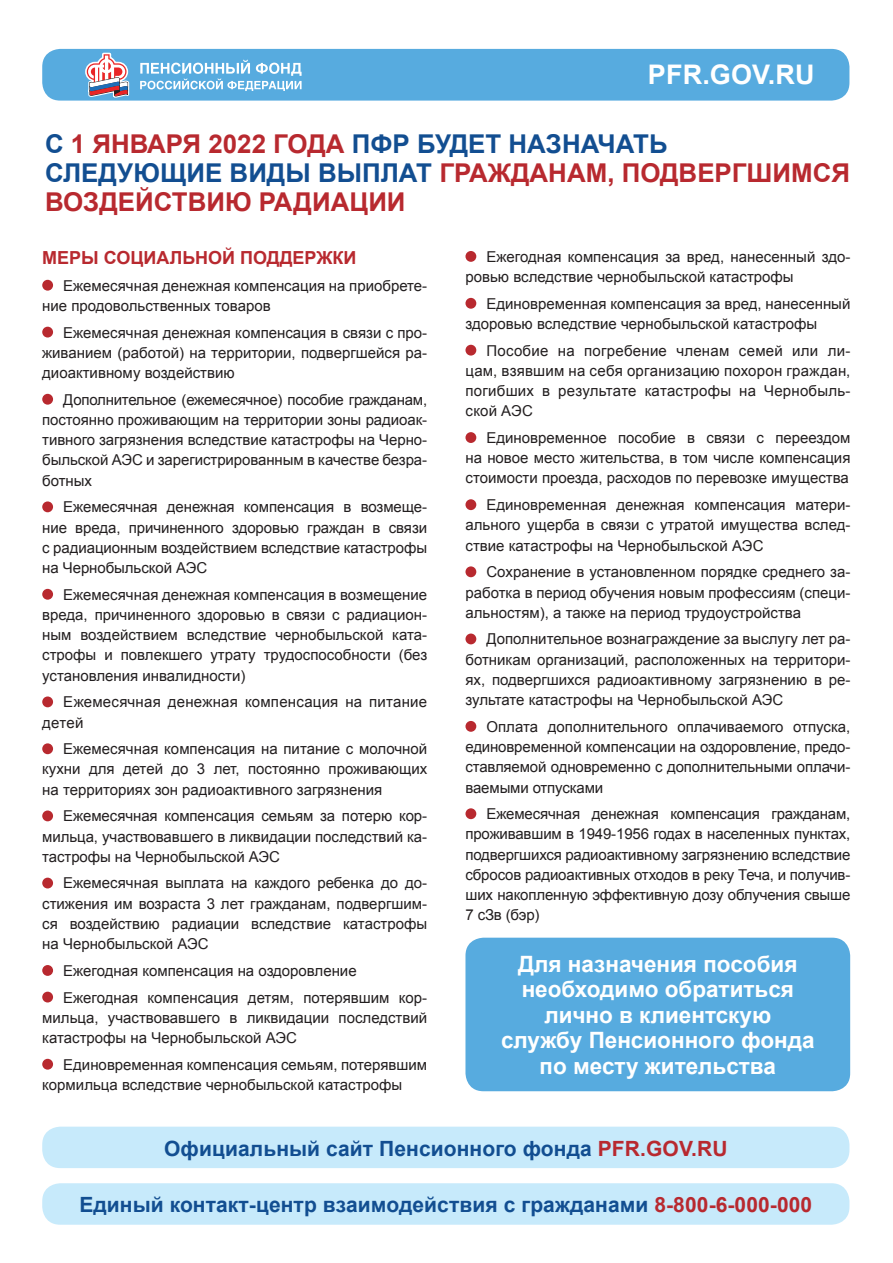
<style>
.page{position:relative;width:893px;height:1263px;background:#fff}
.page>*{position:absolute;margin:0;border:0;box-sizing:border-box;transform-origin:0 0}
.t1{font:700 27px "Arial";letter-spacing:.005em;color:#fff}
.t2{font:700 25.95px/29px "Arial";color:#b8292f}
.t3{font:700 22.5px/25.5px "Arial";color:#fff;text-align:center}
.t4{font:700 21px "Arial";letter-spacing:.005em;color:#124e91}
.t5{font:700 18px "Arial";color:#b8292f}
.t6{font:15px/20.2px "Arial";color:#231f20;text-align:justify}
.s1{color:#124e91}
.s2{color:#b8292f}
</style>
<div class="page">
<div style="left:42px;top:49px;width:807px;height:52px;background:#57abdf;border-radius:18px"></div>
<svg style="left:140px;top:60px;width:162px;height:31px"></svg>
<svg style="left:85px;top:52px;width:45px;height:46px"></svg>
<div style="left:42px;top:280px;width:11px;height:11px;background:#b8292f;border-radius:50%"></div>
<div style="left:42px;top:327px;width:11px;height:10px;background:#b8292f;border-radius:50%"></div>
<div style="left:42px;top:394px;width:11px;height:11px;background:#b8292f;border-radius:50%"></div>
<div style="left:42px;top:501px;width:11px;height:11px;background:#b8292f;border-radius:50%"></div>
<div style="left:42px;top:589px;width:11px;height:11px;background:#b8292f;border-radius:50%"></div>
<div style="left:42px;top:696px;width:11px;height:11px;background:#b8292f;border-radius:50%"></div>
<div style="left:42px;top:743px;width:11px;height:11px;background:#b8292f;border-radius:50%"></div>
<div style="left:42px;top:810px;width:11px;height:11px;background:#b8292f;border-radius:50%"></div>
<div style="left:42px;top:878px;width:11px;height:10px;background:#b8292f;border-radius:50%"></div>
<div style="left:42px;top:965px;width:11px;height:11px;background:#b8292f;border-radius:50%"></div>
<div style="left:42px;top:992px;width:11px;height:10px;background:#b8292f;border-radius:50%"></div>
<div style="left:42px;top:1059px;width:11px;height:11px;background:#b8292f;border-radius:50%"></div>
<div style="left:465px;top:251px;width:11px;height:11px;background:#b8292f;border-radius:50%"></div>
<div style="left:465px;top:298px;width:11px;height:11px;background:#b8292f;border-radius:50%"></div>
<div style="left:465px;top:345px;width:11px;height:11px;background:#b8292f;border-radius:50%"></div>
<div style="left:465px;top:432px;width:11px;height:11px;background:#b8292f;border-radius:50%"></div>
<div style="left:465px;top:499px;width:11px;height:11px;background:#b8292f;border-radius:50%"></div>
<div style="left:465px;top:566px;width:11px;height:11px;background:#b8292f;border-radius:50%"></div>
<div style="left:465px;top:633px;width:11px;height:11px;background:#b8292f;border-radius:50%"></div>
<div style="left:465px;top:721px;width:11px;height:11px;background:#b8292f;border-radius:50%"></div>
<div style="left:465px;top:808px;width:11px;height:11px;background:#b8292f;border-radius:50%"></div>
<div style="left:42px;top:1127px;width:807px;height:41px;background:#c7eafb;border-radius:18px"></div>
<div style="left:42px;top:1183px;width:807px;height:42px;background:#c7eafb;border-radius:18px"></div>
<div style="left:465px;top:938px;width:385px;height:153px;background:#57abdf;border-radius:18px"></div>
<h1 class="t1" style="left:648px;top:60px;width:168px">PFR.GOV.RU</h1>
<h2 class="t2" style="left:45px;top:130px;width:807px"><span class="s1">С</span> 1 ЯНВАРЯ 2022 ГОДА <span class="s1">ПФР БУДЕТ НАЗНАЧАТЬ<br>СЛЕДУЮЩИЕ ВИДЫ ВЫПЛАТ</span> ГРАЖДАНАМ, ПОДВЕРГШИМСЯ<br>ВОЗДЕЙСТВИЮ РАДИАЦИИ</h2>
<p class="t5" style="left:42px;top:248px;width:316px">МЕРЫ СОЦИАЛЬНОЙ ПОДДЕРЖКИ</p>
<p class="t6" style="left:42px;top:275px;width:386px;text-indent:21px">Ежемесячная денежная компенсация на приобрете&shy;ние продовольственных товаров</p>
<p class="t6" style="left:42px;top:322px;width:386px;text-indent:21px">Ежемесячная денежная компенсация в связи с про&shy;живанием (работой) на территории, подвергшейся ра&shy;диоактивному воздействию</p>
<p class="t6" style="left:42px;top:389px;width:386px;text-indent:21px">Дополнительное (ежемесячное) пособие гражданам, постоянно проживающим на территории зоны радиоак&shy;тивного загрязнения вследствие катастрофы на Черно&shy;быльской АЭС и зарегистрированным в качестве безра&shy;ботных</p>
<p class="t6" style="left:42px;top:497px;width:386px;text-indent:21px">Ежемесячная денежная компенсация в возмеще&shy;ние вреда, причиненного здоровью граждан в связи с радиационным воздействием вследствие катастрофы на Чернобыльской АЭС</p>
<p class="t6" style="left:42px;top:584px;width:386px;text-indent:21px">Ежемесячная денежная компенсация в возмещение вреда, причиненного здоровью в связи с радиацион&shy;ным воздействием вследствие чернобыльской ката&shy;строфы и повлекшего утрату трудоспособности (без установления инвалидности)</p>
<p class="t6" style="left:42px;top:692px;width:386px;text-indent:21px">Ежемесячная денежная компенсация на питание детей</p>
<p class="t6" style="left:42px;top:739px;width:386px;text-indent:21px">Ежемесячная компенсация на питание с молочной кухни для детей до 3 лет, постоянно проживающих на территориях зон радиоактивного загрязнения</p>
<p class="t6" style="left:42px;top:806px;width:386px;text-indent:21px">Ежемесячная компенсация семьям за потерю кор&shy;мильца, участвовавшего в ликвидации последствий ка&shy;тастрофы на Чернобыльской АЭС</p>
<p class="t6" style="left:42px;top:873px;width:386px;text-indent:21px">Ежемесячная выплата на каждого ребенка до до&shy;стижения им возраста 3 лет гражданам, подвергшим&shy;ся воздействию радиации вследствие катастрофы на Чернобыльской АЭС</p>
<p class="t6" style="left:63px;top:957px;width:365px;line-height:26.7px">Ежегодная компенсация на оздоровление<br>Ежегодная компенсация детям, потерявшим кор-</p>
<p class="t6" style="left:42px;top:1007px;width:386px">мильца, участвовавшего в ликвидации последствий катастрофы на Чернобыльской АЭС</p>
<p class="t6" style="left:42px;top:1054px;width:386px;text-indent:21px">Единовременная компенсация семьям, потерявшим кормильца вследствие чернобыльской катастрофы</p>
<p class="t6" style="left:465px;top:246px;width:386px;text-indent:21px">Ежегодная компенсация за вред, нанесенный здо&shy;ровью вследствие чернобыльской катастрофы</p>
<p class="t6" style="left:465px;top:293px;width:386px;text-indent:21px">Единовременная компенсация за вред, нанесенный здоровью вследствие чернобыльской катастрофы</p>
<p class="t6" style="left:465px;top:340px;width:386px;text-indent:21px">Пособие на погребение членам семей или ли&shy;цам, взявшим на себя организацию похорон граждан, погибших в результате катастрофы на Чернобыль&shy;ской АЭС</p>
<p class="t6" style="left:465px;top:428px;width:386px;text-indent:21px">Единовременное пособие в связи с переездом на новое место жительства, в том числе компенсация стоимости проезда, расходов по перевозке имущества</p>
<p class="t6" style="left:465px;top:495px;width:386px;text-indent:21px">Единовременная денежная компенсация матери&shy;ального ущерба в связи с утратой имущества вслед&shy;ствие катастрофы на Чернобыльской АЭС</p>
<p class="t6" style="left:465px;top:562px;width:386px;text-indent:21px">Сохранение в установленном порядке среднего за&shy;работка в период обучения новым профессиям (специ&shy;альностям), а также на период трудоустройства</p>
<p class="t6" style="left:465px;top:629px;width:386px;text-indent:21px">Дополнительное вознаграждение за выслугу лет ра&shy;ботникам организаций, расположенных на территори&shy;ях, подвергшихся радиоактивному загрязнению в ре&shy;зультате катастрофы на Чернобыльской АЭС</p>
<p class="t6" style="left:465px;top:716px;width:386px;text-indent:21px">Оплата дополнительного оплачиваемого отпуска, единовременной компенсации на оздоровление, предо&shy;ставляемой одновременно с дополнительными оплачи&shy;ваемыми отпусками</p>
<p class="t6" style="left:465px;top:804px;width:386px;text-indent:21px">Ежемесячная денежная компенсация гражданам, проживавшим в 1949-1956 годах в населенных пунктах, подвергшихся радиоактивному загрязнению вследствие сбросов радиоактивных отходов в реку Теча, и получив&shy;ших накопленную эффективную дозу облучения свыше 7 сЗв (бэр)</p>
<h3 class="t3" style="left:501px;top:951px;width:315px">Для назначения пособия необходимо обратиться лично в клиентскую службу Пенсионного фонда по месту жительства</h3>
<h3 class="t4" style="left:164px;top:1136px;width:565px">Официальный сайт Пенсионного фонда <span class="s2">PFR.GOV.RU</span></h3>
<h3 class="t4" style="left:79px;top:1193px;width:734px">Единый контакт-центр взаимодействия с гражданами <span class="s2">8-800-6-000-000</span></h3>
</div>
